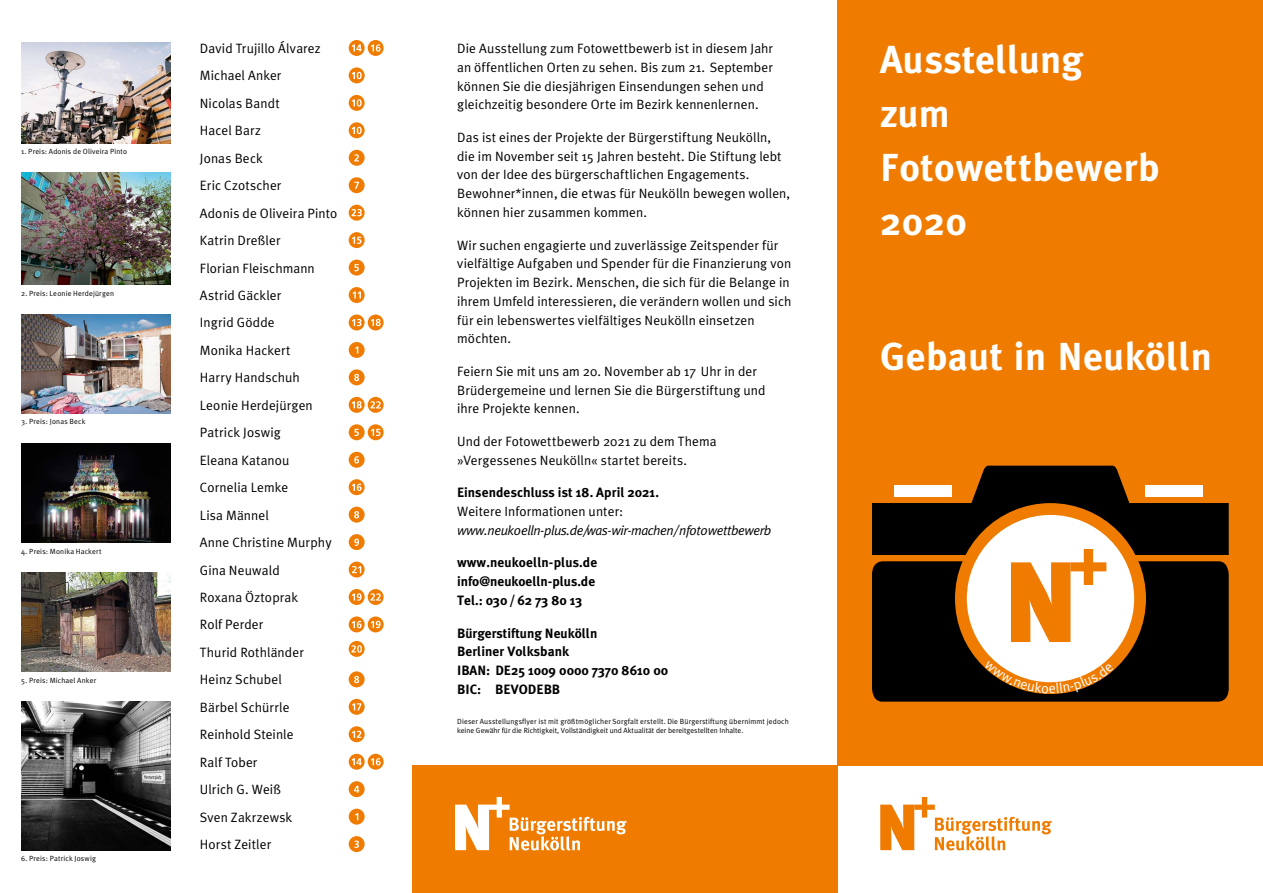
<style>
.page{position:relative;width:1263px;height:893px;background:#fff}
.page>*{position:absolute;margin:0;border:0;box-sizing:border-box;transform-origin:0 0}
.t1{font:700 39px/54px "Meta Plus";letter-spacing:.01em;color:#fff}
.t2{font:13.5px/27.5px "Meta Plus Normal";letter-spacing:.01em;color:#000}
.t3{font:700 13.5px/18.8px "Meta Plus";color:#000}
.t4{font:italic 13.5px "Meta Plus Normal";letter-spacing:-.03em;color:#000}
.t5{font:7.5px/9px "Meta Plus Normal";letter-spacing:.02em;color:#000}
.s1{font-style:inherit}
</style>
<div class="page">
<div style="left:838px;top:0;width:425px;height:765px;background:#ef7c00"></div>
<svg style="left:880px;top:797px;width:172px;height:53px"></svg>
<div style="left:872px;top:642px;width:357px;height:60px;background:#000"></div>
<div style="left:961px;top:509px;width:179px;height:179px;background:#fff;border-radius:50%"></div>
<svg style="left:872px;top:465px;width:357px;height:177px"></svg>
<div style="left:412px;top:765px;width:426px;height:128px;background:#ef7c00"></div>
<svg style="left:455px;top:797px;width:172px;height:53px"></svg>
<svg style="left:349px;top:40px;width:16px;height:16px"></svg>
<svg style="left:352px;top:44px;width:10px;height:7px"></svg>
<svg style="left:368px;top:40px;width:16px;height:16px"></svg>
<svg style="left:371px;top:44px;width:10px;height:8px"></svg>
<svg style="left:349px;top:67px;width:16px;height:16px"></svg>
<svg style="left:352px;top:72px;width:10px;height:7px"></svg>
<svg style="left:349px;top:95px;width:16px;height:16px"></svg>
<svg style="left:352px;top:99px;width:10px;height:8px"></svg>
<svg style="left:349px;top:122px;width:16px;height:16px"></svg>
<svg style="left:352px;top:127px;width:10px;height:7px"></svg>
<svg style="left:349px;top:150px;width:16px;height:16px"></svg>
<svg style="left:354px;top:154px;width:5px;height:7px"></svg>
<div style="left:349px;top:177px;width:16px;height:16px;background:#ef7c00;border-radius:50%"></div>
<svg style="left:354px;top:182px;width:5px;height:7px"></svg>
<svg style="left:349px;top:205px;width:16px;height:16px"></svg>
<svg style="left:351px;top:209px;width:11px;height:7px"></svg>
<svg style="left:349px;top:232px;width:16px;height:16px"></svg>
<svg style="left:352px;top:237px;width:9px;height:7px"></svg>
<div style="left:349px;top:260px;width:16px;height:16px;background:#ef7c00;border-radius:50%"></div>
<svg style="left:354px;top:264px;width:5px;height:7px"></svg>
<div style="left:349px;top:287px;width:16px;height:16px;background:#ef7c00;border-radius:50%"></div>
<svg style="left:352px;top:291px;width:9px;height:8px"></svg>
<svg style="left:349px;top:314px;width:16px;height:16px"></svg>
<svg style="left:352px;top:319px;width:9px;height:7px"></svg>
<svg style="left:368px;top:314px;width:16px;height:16px"></svg>
<svg style="left:371px;top:319px;width:10px;height:7px"></svg>
<svg style="left:349px;top:342px;width:16px;height:16px"></svg>
<svg style="left:355px;top:346px;width:3px;height:8px"></svg>
<div style="left:349px;top:369px;width:16px;height:16px;background:#ef7c00;border-radius:50%"></div>
<svg style="left:354px;top:374px;width:5px;height:7px"></svg>
<svg style="left:349px;top:397px;width:16px;height:16px"></svg>
<svg style="left:352px;top:401px;width:10px;height:7px"></svg>
<svg style="left:368px;top:397px;width:16px;height:16px"></svg>
<svg style="left:370px;top:401px;width:11px;height:7px"></svg>
<div style="left:349px;top:424px;width:16px;height:16px;background:#ef7c00;border-radius:50%"></div>
<svg style="left:354px;top:429px;width:5px;height:7px"></svg>
<svg style="left:368px;top:424px;width:16px;height:16px"></svg>
<svg style="left:371px;top:429px;width:9px;height:7px"></svg>
<div style="left:349px;top:452px;width:16px;height:16px;background:#ef7c00;border-radius:50%"></div>
<svg style="left:354px;top:456px;width:5px;height:7px"></svg>
<svg style="left:349px;top:479px;width:16px;height:16px"></svg>
<svg style="left:352px;top:484px;width:10px;height:7px"></svg>
<div style="left:349px;top:507px;width:16px;height:16px;background:#ef7c00;border-radius:50%"></div>
<svg style="left:354px;top:511px;width:5px;height:7px"></svg>
<div style="left:349px;top:534px;width:16px;height:16px;background:#ef7c00;border-radius:50%"></div>
<svg style="left:354px;top:539px;width:5px;height:7px"></svg>
<svg style="left:349px;top:562px;width:16px;height:15px"></svg>
<svg style="left:352px;top:566px;width:9px;height:7px"></svg>
<svg style="left:349px;top:589px;width:16px;height:16px"></svg>
<svg style="left:352px;top:593px;width:10px;height:8px"></svg>
<svg style="left:368px;top:589px;width:16px;height:16px"></svg>
<svg style="left:370px;top:593px;width:11px;height:8px"></svg>
<svg style="left:349px;top:616px;width:16px;height:16px"></svg>
<svg style="left:352px;top:621px;width:10px;height:7px"></svg>
<svg style="left:368px;top:616px;width:16px;height:16px"></svg>
<svg style="left:371px;top:621px;width:10px;height:7px"></svg>
<svg style="left:349px;top:641px;width:16px;height:16px"></svg>
<svg style="left:351px;top:645px;width:11px;height:8px"></svg>
<div style="left:349px;top:671px;width:16px;height:16px;background:#ef7c00;border-radius:50%"></div>
<svg style="left:354px;top:676px;width:5px;height:7px"></svg>
<svg style="left:349px;top:699px;width:16px;height:16px"></svg>
<svg style="left:352px;top:703px;width:9px;height:7px"></svg>
<svg style="left:349px;top:726px;width:16px;height:16px"></svg>
<svg style="left:352px;top:731px;width:9px;height:7px"></svg>
<svg style="left:349px;top:754px;width:16px;height:16px"></svg>
<svg style="left:352px;top:758px;width:10px;height:7px"></svg>
<svg style="left:368px;top:754px;width:16px;height:16px"></svg>
<svg style="left:371px;top:758px;width:10px;height:7px"></svg>
<div style="left:349px;top:781px;width:16px;height:16px;background:#ef7c00;border-radius:50%"></div>
<svg style="left:354px;top:786px;width:5px;height:7px"></svg>
<svg style="left:349px;top:809px;width:16px;height:16px"></svg>
<svg style="left:355px;top:813px;width:3px;height:7px"></svg>
<div style="left:349px;top:836px;width:16px;height:16px;background:#ef7c00;border-radius:50%"></div>
<svg style="left:354px;top:841px;width:5px;height:7px"></svg>
<img style="left:21px;top:43px;width:149px;height:100px">
<img style="left:21px;top:173px;width:149px;height:112px">
<img style="left:21px;top:315px;width:149px;height:98px">
<img style="left:21px;top:443px;width:149px;height:99px">
<img style="left:21px;top:572px;width:149px;height:100px">
<img style="left:21px;top:702px;width:149px;height:148px">
<svg style="left:984px;top:661px;width:130px;height:32px"></svg>
<p class="t5" style="left:21px;top:147px;width:107px">1. Preis: Adonis de Oliveira Pinto</p>
<p class="t5" style="left:21px;top:288px;width:94px">2. Preis: Leonie Herdejürgen</p>
<p class="t5" style="left:21px;top:417px;width:66px">3. Preis: Jonas Beck</p>
<p class="t5" style="left:21px;top:546px;width:82px">4. Preis: Monika Hackert</p>
<p class="t5" style="left:21px;top:675px;width:76px">5. Preis: Michael Anker</p>
<p class="t5" style="left:21px;top:854px;width:76px">6. Preis: Patrick Joswig</p>
<p class="t2" style="left:200px;top:34px;width:139px">David Trujillo Álvarez<br>Michael Anker<br>Nicolas Bandt<br>Hacel Barz<br>Jonas Beck<br>Eric Czotscher<br>Adonis de Oliveira Pinto<br>Katrin Dreßler<br>Florian Fleischmann<br>Astrid Gäckler<br>Ingrid Gödde<br>Monika Hackert<br>Harry Handschuh<br>Leonie Herdejürgen<br>Patrick Joswig<br>Eleana Katanou<br>Cornelia Lemke<br>Lisa Männel<br>Anne Christine Murphy<br>Gina Neuwald<br>Roxana Öztoprak<br>Rolf Perder<br>Thurid Rothländer<br>Heinz Schubel<br>Bärbel Schürrle<br>Reinhold Steinle<br>Ralf Tober<br>Ulrich G. Weiß<br>Sven Zakrzewsk<br>Horst Zeitler</p>
<p class="t2" style="left:457px;top:39px;width:317px;line-height:18.8px">Die Ausstellung zum Fotowettbewerb ist in diesem Jahr an öffentlichen Orten zu sehen. Bis zum 21. September können Sie die diesjährigen Einsendungen sehen und gleichzeitig besondere Orte im Bezirk kennenlernen.</p>
<p class="t2" style="left:457px;top:128px;width:335px;line-height:18.8px">Das ist eines der Projekte der Bürgerstiftung Neukölln, die im November seit 15 Jahren besteht. Die Stiftung lebt von der Idee des bürgerschaftlichen Engagements.<br>Bewohner*innen, die etwas für Neukölln bewegen wollen, können hier zusammen kommen.</p>
<p class="t2" style="left:457px;top:235px;width:336px;line-height:18.8px">Wir suchen engagierte und zuverlässige Zeitspender für vielfältige Aufgaben und Spender für die Finanzierung von Projekten im Bezirk. Menschen, die sich für die Belange in ihrem Umfeld interessieren, die verändern wollen und sich für ein lebenswertes vielfältiges Neukölln einsetzen möchten.</p>
<p class="t2" style="left:457px;top:362px;width:310px;line-height:18.8px">Feiern Sie mit uns am 20. November ab 17 Uhr in der<br>Brüdergemeine und lernen Sie die Bürgerstiftung und ihre Projekte kennen.</p>
<p class="t2" style="left:457px;top:432px;width:261px;line-height:18.8px">Und der Fotowettbewerb 2021 zu dem Thema »Vergessenes Neukölln« startet bereits.</p>
<p class="t3" style="left:457px;top:483px;width:203px">Einsendeschluss ist 18. April 2021.</p>
<p class="t2" style="left:457px;top:498px;width:168px">Weitere Informationen unter:</p>
<p class="t4" style="left:457px;top:522px;width:316px">www.neukoelln-plus.de/was-wir-machen/ nfotowettbewerb</p>
<p class="t3" style="left:457px;top:553px;width:142px">www.neukoelln-plus.de info@neukoelln-plus.de<br>Tel.: 030 / 62 73 80 13</p>
<p class="t3" style="left:457px;top:623px;width:212px">Bürgerstiftung Neukölln<br>Berliner Volksbank<br>IBAN: DE25 1009 0000 7370 8610 00<br>BIC: BEVODEBB</p>
<p class="t5" style="left:457px;top:717px;width:333px">Dieser Ausstellungsflyer ist mit größtmöglicher Sorgfalt erstellt. Die Bürgerstiftung übernimmt jedoch keine Gewähr für die Richtigkeit, Vollständigkeit und Aktualität der bereitgestellten Inhalte.</p>
<h1 class="t1" style="left:880px;top:32px;width:281px">Ausstellung zum<br>Fotowettbewerb<br>2020</h1>
<h1 class="t1" style="left:880px;top:329px;width:333px">Gebaut in Neuköl<span class="s1">l</span>n</h1>
</div>
